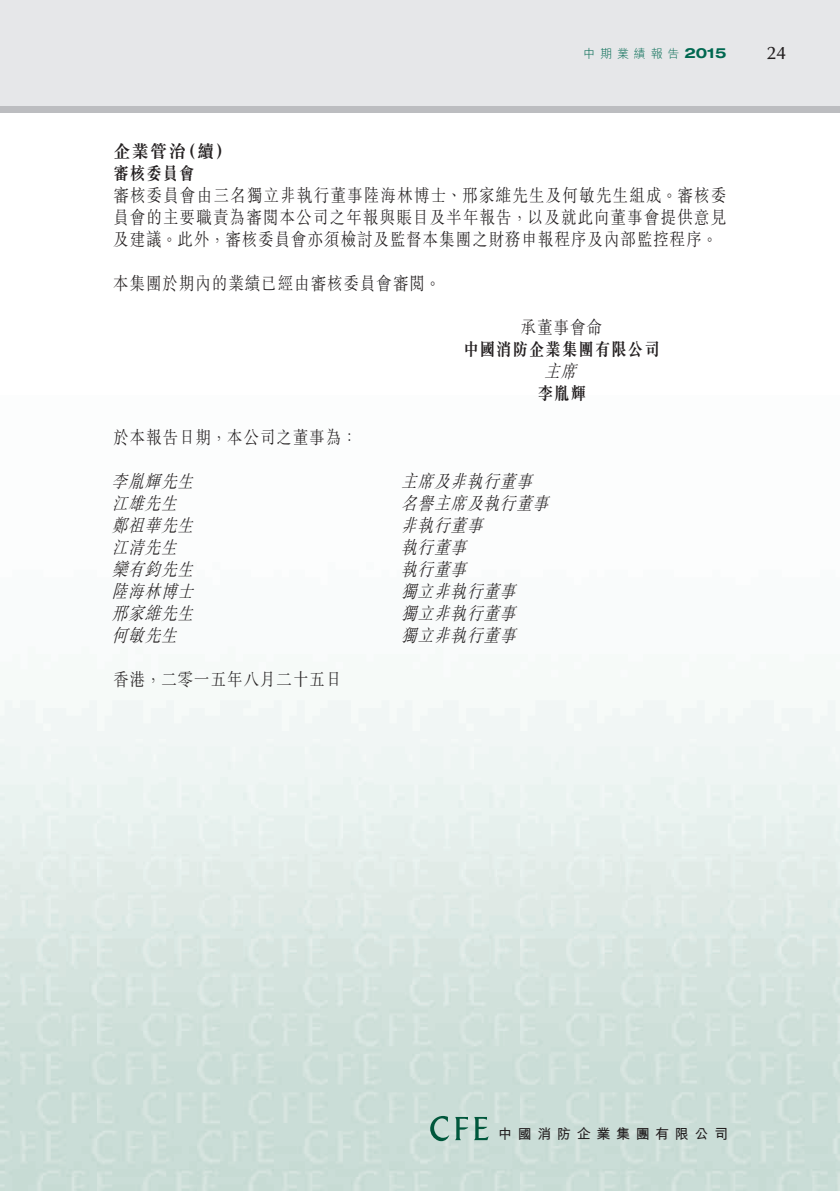
<style>
.page{position:relative;width:840px;height:1191px;background:#fff}
.page>*{position:absolute;margin:0;border:0;box-sizing:border-box;transform-origin:0 0}
.t1{font:300 18px/22px "M Sung HK";letter-spacing:.075em;color:#231f20;text-align:justify;scale:.85 1}
.t2{font:italic 300 18px "M Sung HK";color:#231f20;scale:.85 1}
.t3{font:700 18px "M Sung HK";letter-spacing:.075em;color:#231f20;scale:.85 1}
.t4{font:700 18px/22px "M Sung HK";letter-spacing:.075em;color:#231f20;scale:.95 1}
.t5{font:500 18px "Optima LT Std";color:#231f20}
.t6{font:700 14px "M Hei HK";letter-spacing:.4em;color:#231f20}
.t7{font:700 expanded 14px "Helvetica Neue LT Std";color:#006850}
.t8{font:300 12px "M Hei HK";letter-spacing:.4em;color:#006850}
</style>
<div class="page">
<div style="left:0;top:0;width:839px;height:113px;background:#e6e7e9"></div>
<div style="left:0;top:106px;width:839px;height:7px;background:#bcbdc0"></div>
<svg style="left:430px;top:1116px;width:19px;height:25px"></svg>
<svg style="left:455px;top:1117px;width:33px;height:23px"></svg>
<p class="t8" style="left:583px;top:45px;width:97px">中期業績報告</p>
<p class="t7" style="left:684px;top:44px;width:44px">2015</p>
<p class="t4" style="left:113px;top:139px;width:87px">企業管治審核委員會</p>
<p class="t1" style="left:113px;top:183px;width:722px">審核委員會由三名獨立非執行董事陸海林博士、邢家維先生及何敏先生組成。審核委員會的主要職責為審閱本公司之年報與賬目及半年報告，以及就此向董事會提供意見及建議。此外，審核委員會亦須檢討及監督本集團之財務申報程序及內部監控程序。</p>
<p class="t1" style="left:113px;top:271px;width:386px">本集團於期內的業績已經由審核委員會審閱。</p>
<p class="t1" style="left:520px;top:315px;width:97px">承董事會命</p>
<p class="t3" style="left:463px;top:337px;width:232px">中國消防企業集團有限公司</p>
<p class="t2" style="left:544px;top:359px;width:46px">主席</p>
<p class="t3" style="left:537px;top:381px;width:58px">李胤輝</p>
<p class="t1" style="left:113px;top:425px;width:288px">於本報告日期，本公司之董事為：</p>
<p class="t2" style="left:401px;top:469px;width:162px">主席及非執行董事</p>
<p class="t4" style="left:180px;top:139px;width:56px">（續(</p>
<p class="t2" style="left:112px;top:469px;width:104px">李胤輝先生</p>
<p class="t2" style="left:112px;top:491px;width:85px">江雄先生</p>
<p class="t2" style="left:401px;top:491px;width:182px">名譽主席及執行董事</p>
<p class="t2" style="left:112px;top:513px;width:104px">鄭祖華先生</p>
<p class="t2" style="left:401px;top:513px;width:104px">非執行董事</p>
<p class="t2" style="left:112px;top:535px;width:85px">江清先生</p>
<p class="t2" style="left:401px;top:535px;width:85px">執行董事</p>
<p class="t2" style="left:112px;top:557px;width:104px">欒有鈞先生</p>
<p class="t2" style="left:401px;top:557px;width:85px">執行董事</p>
<p class="t2" style="left:112px;top:579px;width:104px">陸海林博士</p>
<p class="t2" style="left:401px;top:579px;width:143px">獨立非執行董事</p>
<p class="t2" style="left:112px;top:601px;width:104px">邢家維先生</p>
<p class="t2" style="left:401px;top:601px;width:143px">獨立非執行董事</p>
<p class="t2" style="left:112px;top:623px;width:85px">何敏先生</p>
<p class="t1" style="left:113px;top:667px;width:269px">香港，二零一五年八月二十五日</p>
<p class="t2" style="left:401px;top:623px;width:143px">獨立非執行董事</p>
<p class="t5" style="left:766px;top:43px;width:20px">24</p>
<p class="t6" style="left:498px;top:1124px;width:231px">中國消防企業集團有限公司</p>
</div>
